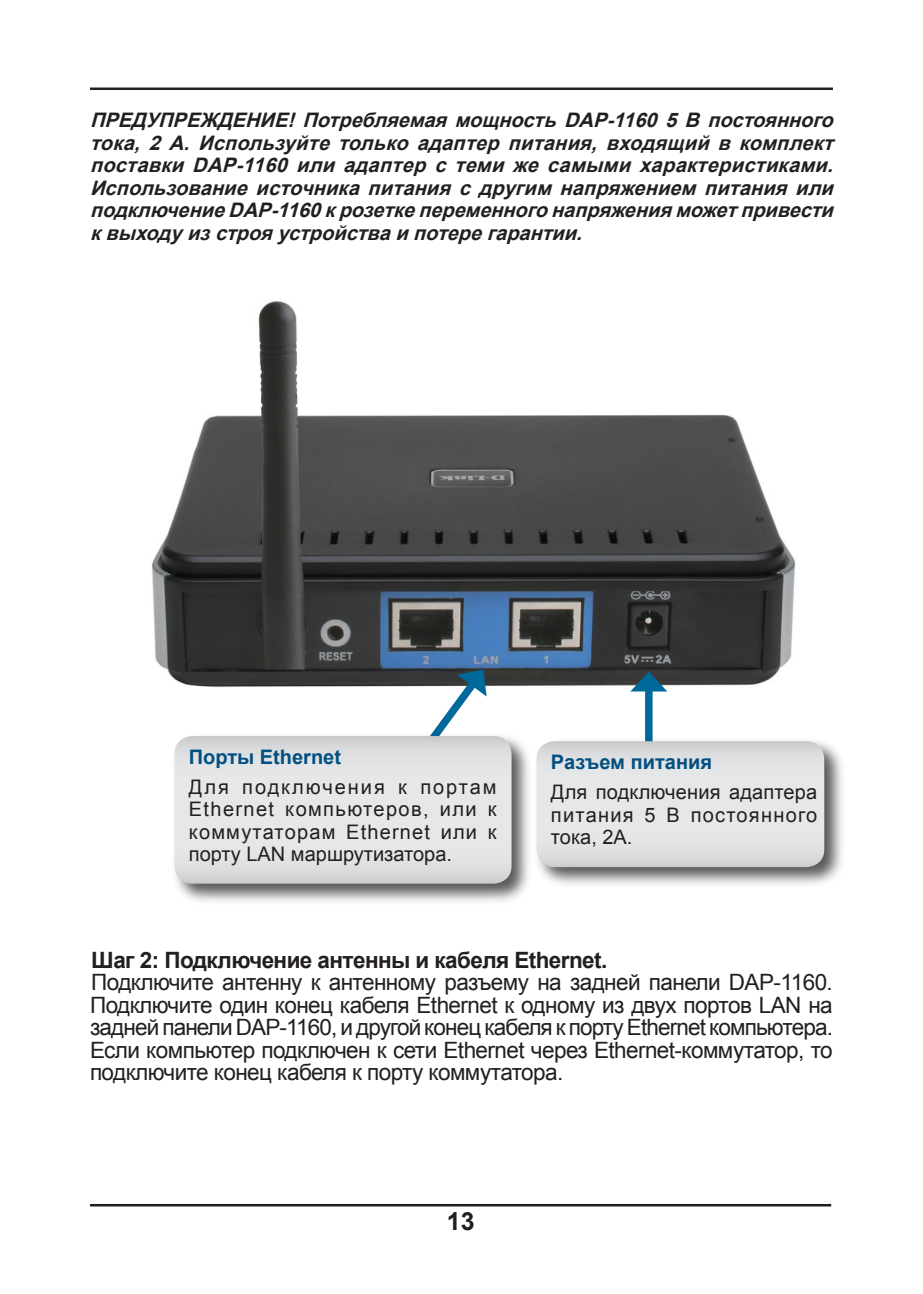
<style>
.page{position:relative;width:923px;height:1294px;background:#fff}
.page>*{position:absolute;margin:0;border:0;box-sizing:border-box;transform-origin:0 0}
.t1{font:700 25px "Arial";color:#231f20}
.t2{font:22.5px/22.5px "Arial";letter-spacing:-.025em;color:#231f20;text-align:justify}
.t3{font:700 22.5px "Arial";letter-spacing:-.025em;color:#231f20}
.t4{font:italic 700 20px/22.5px "Arial";color:#231f20;text-align:justify}
.t5{font:20px/22.5px "Arial";letter-spacing:.01em;color:#231f20;text-align:justify}
.t6{font:700 20px "Arial";color:#024f81}
</style>
<div class="page">
<hr style="left:90px;top:88px;width:742px;height:2px;background:#231f20">
<hr style="left:90px;top:1204px;width:741px;height:2px;background:#231f20">
<img style="left:151px;top:301px;width:645px;height:411px">
<svg style="left:365px;top:669px;width:121px;height:63px"></svg>
<div style="left:170px;top:732px;width:364px;height:175px;background:#231f20;opacity:.75"></div>
<svg style="left:174px;top:736px;width:337px;height:147px;background:#e1e2e4"></svg>
<div style="left:645px;top:684px;width:7px;height:124px;background:#00699b"></div>
<svg style="left:630px;top:671px;width:37px;height:20px"></svg>
<div style="left:532px;top:737px;width:315px;height:154px;background:#231f20;opacity:.75"></div>
<svg style="left:536px;top:741px;width:288px;height:126px;background:#e0e1e3"></svg>
<p class="t4" style="left:90px;top:109px;width:751px">ПРЕДУПРЕЖДЕНИЕ!ПотребляемаямощностьDAP-11605В постоянного тока, 2 А. Используйте только адаптер питания, входящий в комплект поставки DAP-1160 или адаптер с теми же самыми характеристиками.<br>Использование источника питания с другим напряжением питания или подключениеDAP-1160крозеткепеременногонапряженияможетпривести квыходуизстрояустройстваипотерегарантии.</p>
<p class="t6" style="left:189px;top:744px;width:154px">Порты Ethernet</p>
<p class="t5" style="left:189px;top:776px;width:309px">Для подключения к портам Ethernet компьютеров, или к коммутаторам Ethernet или к порту LAN маршрутизатора.</p>
<p class="t6" style="left:551px;top:749px;width:163px">Разъем питания</p>
<p class="t5" style="left:551px;top:781px;width:268px">Для подключения адаптера питания 5 В постоянного тока, 2A.</p>
<p class="t3" style="left:91px;top:945px;width:517px">Шаг 2: Подключение антенны и кабеля Ethernet.</p>
<p class="t2" style="left:90px;top:971px;width:744px">Подключите антенну к антенному разъему на задней панели DAP-1160.<br>Подключите один конец кабеля Ethernet к одному из двух портов LAN на задней панели DAP-1160, и другой конец кабеля к порту Ethernet компьютера.<br>Если компьютер подключен к сети Ethernet через Ethernet-коммутатор, то подключите конец кабеля к порту коммутатора.</p>
<p class="t1" style="left:447px;top:1204px;width:27px">13</p>
</div>
